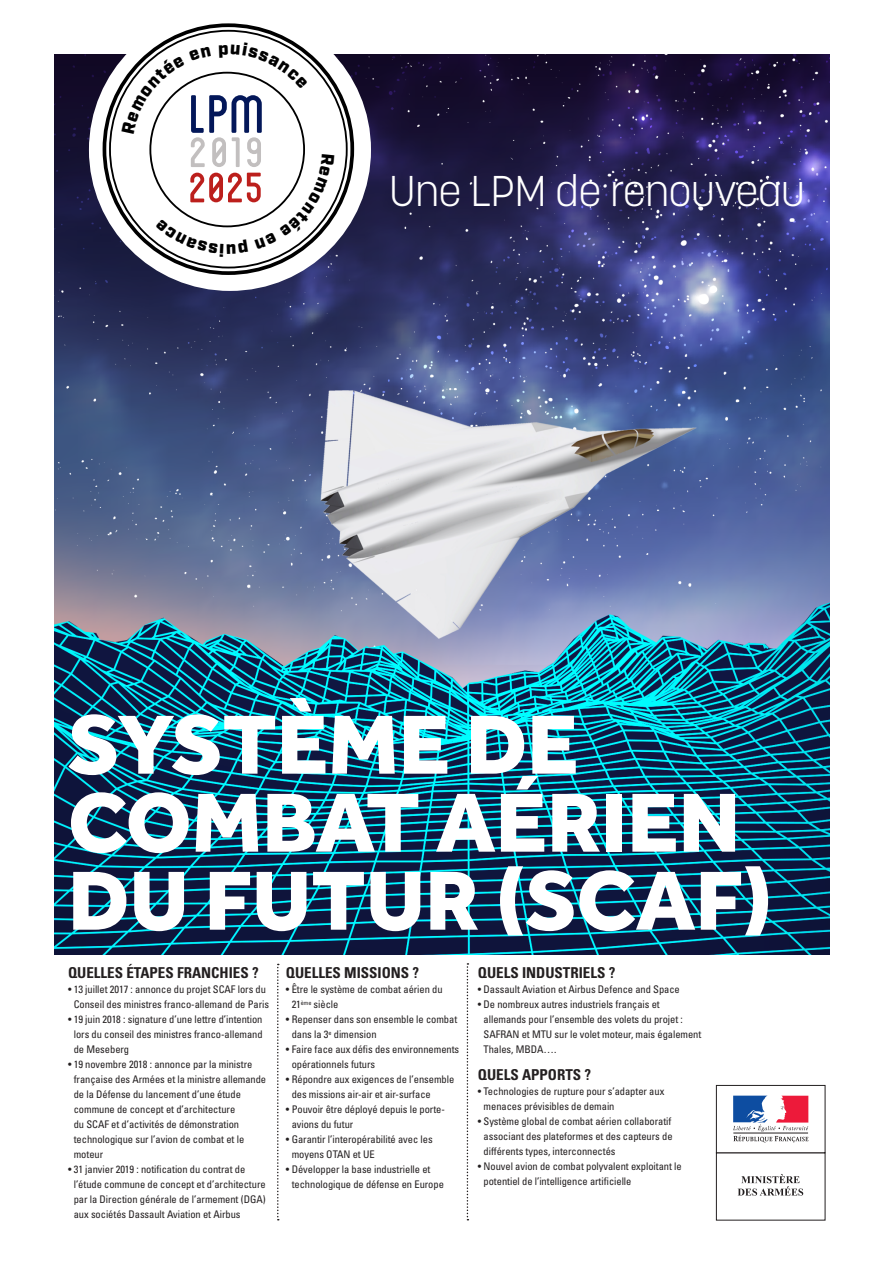
<style>
.page{position:relative;width:893px;height:1263px;background:#fff}
.page>*{position:absolute;margin:0;border:0;box-sizing:border-box;transform-origin:0 0}
.t1{font:800 86.7px/78px "Effra";color:#fff}
.t2{font:76.05px "Blanch Caps";color:#031759}
.t3{font:60px "Blanch Caps";color:#c2bfbf}
.t4{font:60px "Blanch Caps";color:#bc1f1c}
.t5{font:300 42.6px "Korolev";color:#fff}
.t6{font:700 condensed 15px "Univers LT Std";color:#231f20}
.t7{font:condensed 10.5px/15px "Univers LT Std";letter-spacing:-.005em;color:#231f20}
</style>
<div class="page">
<img style="left:54px;top:54px;width:775px;height:901px">
<div style="left:716px;top:1085px;width:109px;height:68px;border:1px solid #231f20"></div>
<svg style="left:733px;top:1095px;width:75px;height:47px"></svg>
<svg style="left:738px;top:1174px;width:65px;height:22px"></svg>
<svg style="left:277px;top:964px;width:2px;height:256px"></svg>
<svg style="left:467px;top:963px;width:1px;height:257px"></svg>
<div style="left:89px;top:9px;width:282px;height:282px;background:#fff;border-radius:50%"></div>
<svg style="left:103px;top:23px;width:251px;height:252px"></svg>
<svg style="left:109px;top:30px;width:239px;height:238px"></svg>
<svg style="left:122px;top:43px;width:212px;height:214px"></svg>
<p class="t2" style="left:189px;top:80px;width:79px">LPM</p>
<p class="t3" style="left:189px;top:125px;width:77px">2019</p>
<p class="t4" style="left:189px;top:160px;width:77px">2025</p>
<p class="t5" style="left:390px;top:164px;width:416px">Une LPM de renouveau</p>
<p class="t1" style="left:68px;top:705px;width:512px">SYSTÈME DE</p>
<p class="t1" style="left:68px;top:783px;width:706px">COMBAT AÉRIEN<br>DU FUTUR (SCAF)</p>
<p class="t6" style="left:68px;top:963px;width:192px">QUELLES ÉTAPES FRANCHIES ?</p>
<p class="t7" style="left:68px;top:981px;width:203px;text-align:center">• 13 juillet 2017 : annonce du projet SCAF lors du<br>Conseil des ministres franco-allemand de Paris</p>
<p class="t7" style="left:74px;top:1011px;width:190px;text-align:justify;text-indent:-6px">• 19 juin 2018 : signature d’une lettre d’intention lors du conseil des ministres franco-allemand de Meseberg</p>
<p class="t7" style="left:74px;top:1056px;width:194px;text-indent:-6px">• 19 novembre 2018 : annonce par la ministre française des Armées et la ministre allemande de la Défense du lancement d’une étude commune de concept et d’architecture<br>du SCAF et d’activités de démonstration technologique sur l’avion de combat et le moteur</p>
<p class="t7" style="left:74px;top:1161px;width:193px;text-indent:-6px">• 31 janvier 2019 : notification du contrat de l’étude commune de concept et d’architecture par la Direction générale de l’armement (DGA) aux sociétés Dassault Aviation et Airbus</p>
<p class="t6" style="left:286px;top:964px;width:135px">QUELLES MISSIONS ?</p>
<p class="t7" style="left:292px;top:982px;width:153px;text-indent:-6px">• Être le système de combat aérien du<br>21<sup>ème</sup> siècle</p>
<p class="t7" style="left:292px;top:1012px;width:167px;text-indent:-6px">• Repenser dans son ensemble le combat dans la 3<sup>e</sup> dimension</p>
<p class="t7" style="left:292px;top:1042px;width:169px;text-indent:-6px">• Faire face aux défis des environnements opérationnels futurs</p>
<p class="t7" style="left:292px;top:1072px;width:164px;text-indent:-6px">• Répondre aux exigences de l’ensemble des missions air-air et air-surface</p>
<p class="t7" style="left:292px;top:1102px;width:155px;text-indent:-6px">• Pouvoir être déployé depuis le porte&shy;avions du futur</p>
<p class="t7" style="left:292px;top:1132px;width:143px;text-indent:-6px">• Garantir l’interopérabilité avec les moyens OTAN et UE</p>
<p class="t7" style="left:292px;top:1162px;width:154px;text-indent:-6px">• Développer la base industrielle et technologique de défense en Europe</p>
<p class="t6" style="left:478px;top:963px;width:139px">QUELS INDUSTRIELS ?</p>
<p class="t7" style="left:478px;top:981px;width:204px">• Dassault Aviation et Airbus Defence and Space</p>
<p class="t7" style="left:484px;top:996px;width:219px;text-indent:-6px">• De nombreux autres industriels français et allemands pour l’ensemble des volets du projet :<br>SAFRAN et MTU sur le volet moteur, mais également Thales, MBDA….</p>
<p class="t6" style="left:478px;top:1066px;width:115px">QUELS APPORTS ?</p>
<p class="t7" style="left:484px;top:1084px;width:182px;text-indent:-6px">• Technologies de rupture pour s’adapter aux menaces prévisibles de demain</p>
<p class="t7" style="left:484px;top:1114px;width:191px;text-align:justify;text-indent:-6px">• Système global de combat aérien collaboratif associant des plateformes et des capteurs de différents types, interconnectés</p>
<p class="t7" style="left:484px;top:1159px;width:200px;text-indent:-6px">• Nouvel avion de combat polyvalent exploitant le potentiel de l’intelligence artificielle</p>
</div>
